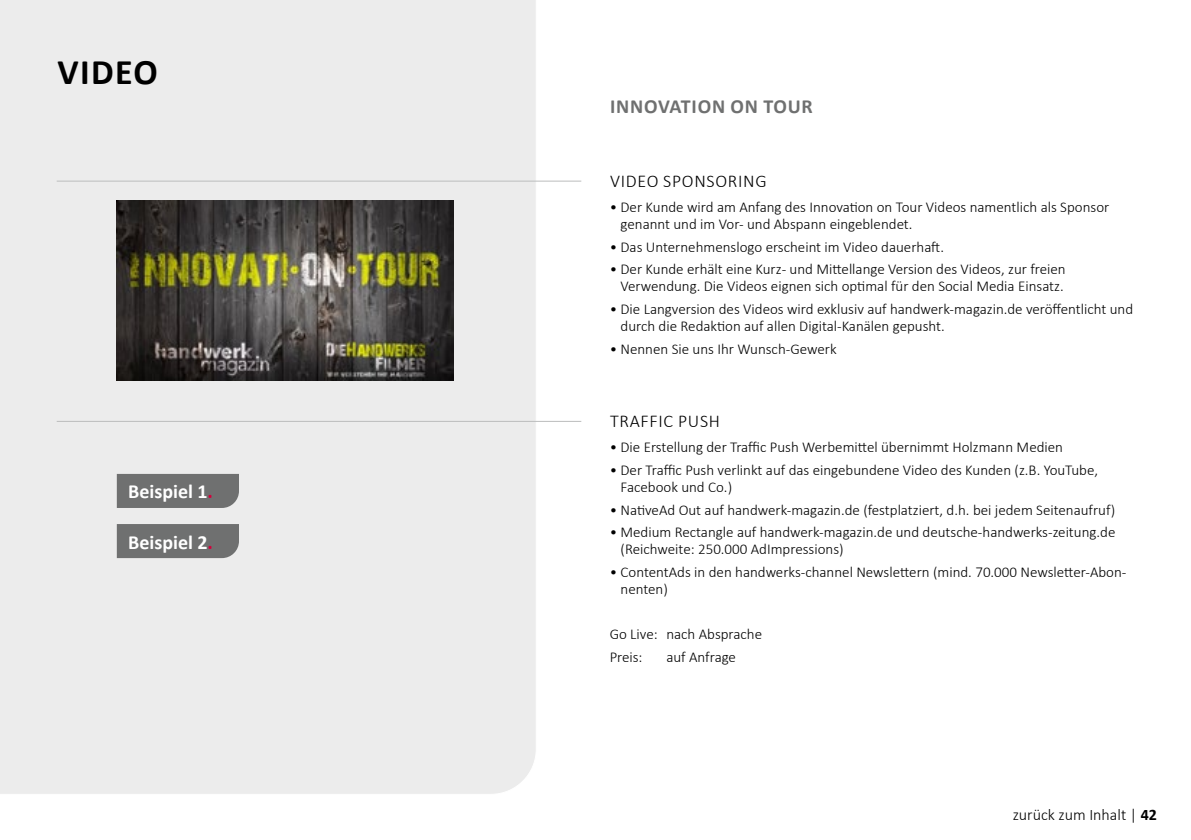
<style>
.page{position:relative;width:1191px;height:840px;background:#fff}
.page>*{position:absolute;margin:0;border:0;box-sizing:border-box;transform-origin:0 0}
.Grundschrift{font:700 36px "Calibri";letter-spacing:.04em;color:#000}
.Grundschrift-2{font:700 20px "Calibri";color:#fff}
.Grundschrift-3{font:700 20px "Calibri";letter-spacing:.04em;color:#6f7070}
.Grundschrift-4{font:300 18px "Calibri";letter-spacing:.04em;color:#000}
.t1{font:300 16px "Calibri";color:#000}
.Grundschrift-5{font:300 15px/17px "Calibri";color:#000}
.s1{color:#d4003b}
.s2{font-weight:700}
</style>
<div class="page">
<div style="left:0;top:0;width:537px;height:794px;background:#ececec"></div>
<hr style="left:57px;top:180px;width:524px;height:1px;background:#bbbdbd">
<hr style="left:57px;top:420px;width:524px;height:1px;background:#bbbdbd">
<img style="left:117px;top:200px;width:336px;height:180px">
<div style="left:117px;top:473px;width:122px;height:34px;background:#6f7070"></div>
<div style="left:117px;top:523px;width:122px;height:34px;background:#6f7070"></div>
<p class="Grundschrift" style="left:57px;top:46px;width:102px">VIDEO</p>
<p class="Grundschrift-2" style="left:128px;top:477px;width:86px">Beispiel 1<span class="s1">.</span></p>
<p class="Grundschrift-2" style="left:128px;top:527px;width:86px">Beispiel 2<span class="s1">.</span></p>
<p class="Grundschrift-3" style="left:610px;top:92px;width:204px">INNOVATION ON TOUR</p>
<p class="Grundschrift-4" style="left:610px;top:170px;width:158px">VIDEO SPONSORING</p>
<p class="Grundschrift-5" style="left:620px;top:198px;width:490px;text-indent:-11px">• Der Kunde wird am Anfang des Innovation on Tour Videos namentlich als Sponsor genannt und im Vor- und Abspann eingeblendet.</p>
<p class="Grundschrift-5" style="left:609px;top:238px;width:336px">• Das Unternehmenslogo erscheint im Video dauerhaft.</p>
<p class="Grundschrift-5" style="left:609px;top:260px;width:457px;text-align:center">• Der Kunde erhält eine Kurz- und Mittellange Version des Videos, zur freien<br>Verwendung. Die Videos eignen sich optimal für den Social Media Einsatz.</p>
<p class="Grundschrift-5" style="left:620px;top:300px;width:514px;text-indent:-11px">• Die Langversion des Videos wird exklusiv auf handwerk-magazin.de veröffentlicht und durch die Redaktion auf allen Digital-Kanälen gepusht.</p>
<p class="Grundschrift-5" style="left:609px;top:340px;width:228px">• Nennen Sie uns Ihr Wunsch-Gewerk</p>
<p class="Grundschrift-4" style="left:610px;top:410px;width:111px">TRAFFIC PUSH</p>
<p class="Grundschrift-5" style="left:609px;top:438px;width:455px">• Die Erstellung der Traffic Push Werbemittel übernimmt Holzmann Medien</p>
<p class="Grundschrift-5" style="left:620px;top:461px;width:479px;text-indent:-11px">• Der Traffic Push verlinkt auf das eingebundene Video des Kunden (z.B. YouTube,<br>Facebook und Co.)</p>
<p class="Grundschrift-5" style="left:609px;top:500px;width:507px">• NativeAd Out auf handwerk-magazin.de (festplatziert, d.h. bei jedem Seitenaufruf)</p>
<p class="Grundschrift-5" style="left:620px;top:523px;width:496px;text-indent:-11px">• Medium Rectangle auf handwerk-magazin.de und deutsche-handwerks-zeitung.de (Reichweite: 250.000 AdImpressions)</p>
<p class="Grundschrift-5" style="left:620px;top:563px;width:507px;text-indent:-11px">• ContentAds in den handwerks-channel Newslettern (mind. 70.000 Newsletter-Abon&shy;nenten)</p>
<p class="Grundschrift-5" style="left:609px;top:625px;width:154px">Go Live: nach Absprache</p>
<p class="Grundschrift-5" style="left:609px;top:648px;width:34px">Preis:</p>
<p class="Grundschrift-5" style="left:666px;top:648px;width:71px">auf Anfrage</p>
<p class="t1" style="left:1012px;top:804px;width:146px">zurück zum Inhalt | <span class="s2">42</span></p>
</div>
